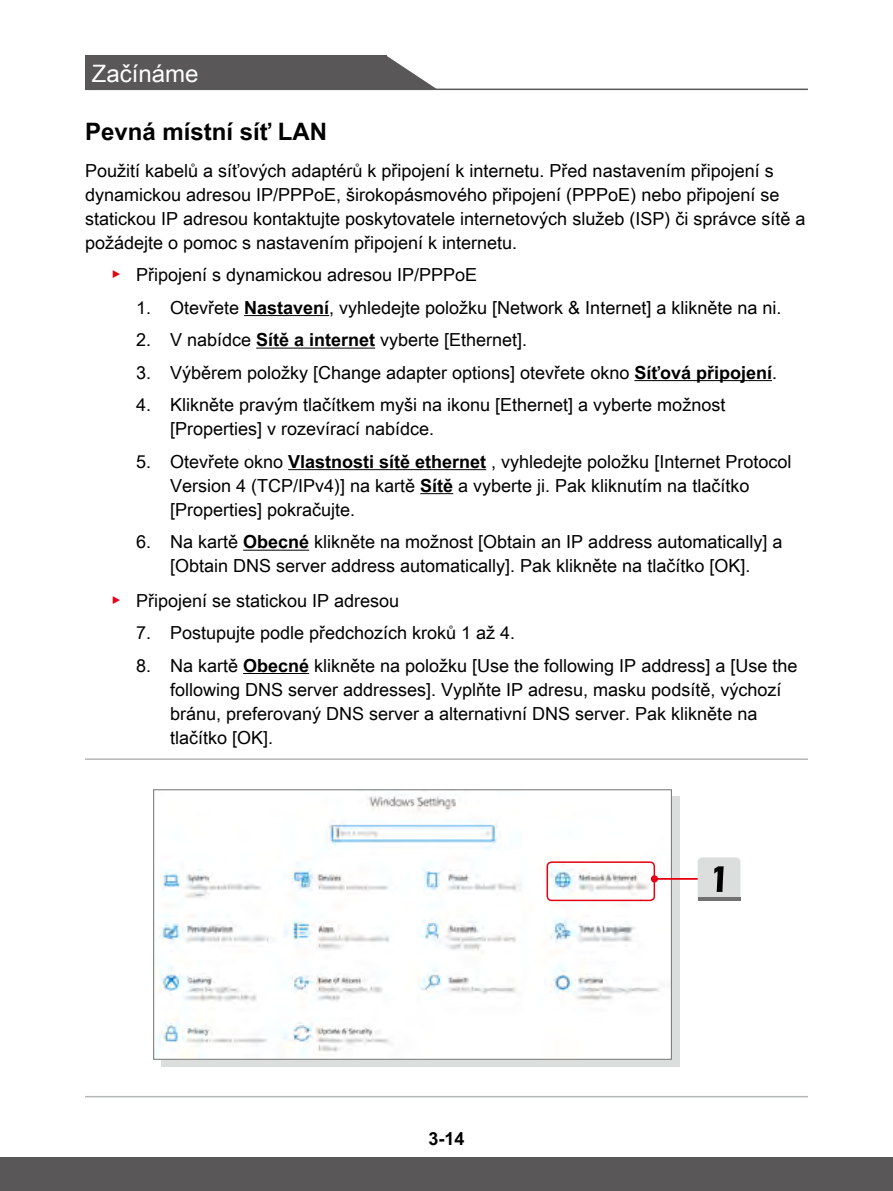
<style>
.page{position:relative;width:893px;height:1191px;background:#fff}
.page>*{position:absolute;margin:0;border:0;box-sizing:border-box;transform-origin:0 0}
.Title_2{font:700 24px "Arial Unicode MS";color:#000}
.t1{font:24px "Arial Unicode MS";color:#fff}
.Text_Left_-_8{font:18px/24px "Arial Unicode MS";color:#000}
.t2{font:700 18px "Arial Unicode MS";color:#000}
.s1{color:#e60012}
.s2{font-weight:700}
</style>
<div class="page">
<div style="left:85px;top:56px;width:301px;height:34px;background:#595757"></div>
<svg style="left:386px;top:56px;width:52px;height:33px"></svg>
<hr style="left:85px;top:89px;width:723px;height:1px;background:#595757">
<div style="left:0;top:1157px;width:893px;height:34px;background:#595757"></div>
<hr style="left:244px;top:315px;width:85px;height:1px;background:#000">
<hr style="left:256px;top:347px;width:119px;height:1px;background:#000">
<hr style="left:634px;top:380px;width:138px;height:1px;background:#000">
<hr style="left:288px;top:469px;width:198px;height:1px;background:#000">
<hr style="left:420px;top:493px;width:33px;height:1px;background:#000">
<hr style="left:243px;top:549px;width:66px;height:1px;background:#000">
<hr style="left:243px;top:673px;width:66px;height:1px;background:#000">
<hr style="left:85px;top:758px;width:723px;height:2px;background:#b5b6b6">
<hr style="left:85px;top:1096px;width:723px;height:1px;background:#b5b6b6">
<div style="left:161px;top:796px;width:518px;height:270px;background:#dcdddd"></div>
<img style="left:157px;top:795px;width:513px;height:262px">
<div style="left:153px;top:789px;width:519px;height:270px;border:1px solid #727171"></div>
<div style="left:546px;top:861px;width:109px;height:40px;border:2px solid #e60012;border-radius:4px"></div>
<hr style="left:654px;top:878px;width:59px;height:1px;background:#e60012">
<div style="left:651px;top:875px;width:7px;height:7px;background:#e60012;border-radius:50%"></div>
<svg style="left:698px;top:857px;width:42px;height:43px;background:#c1c2c2"></svg>
<h1 class="t1" style="left:92px;top:56px;width:108px">Začínáme</h1>
<p class="Title_2" style="left:85px;top:114px;width:244px">Pevná místní síť LAN</p>
<p class="Text_Left_-_8" style="left:85px;top:158px;width:722px">Použití kabelů a síťových adaptérů k připojení k internetu. Před nastavením připojení s dynamickou adresou IP/PPPoE, širokopásmového připojení (PPPoE) nebo připojení se statickou IP adresou kontaktujte poskytovatele internetových služeb (ISP) či správce sítě a požádejte o pomoc s nastavením připojení k internetu.</p>
<p class="Text_Left_-_8" style="left:111px;top:262px;width:368px"><span class="s1">▶</span> Připojení s dynamickou adresou IP/PPPoE</p>
<p class="Text_Left_-_8" style="left:136px;top:295px;width:647px">1. Otevřete <span class="s2">Nastavení</span>, vyhledejte položku [Network &amp; Internet] a klikněte na ni.</p>
<p class="Text_Left_-_8" style="left:136px;top:327px;width:393px">2. V nabídce <span class="s2">Sítě a internet</span> vyberte [Ethernet].</p>
<p class="Text_Left_-_8" style="left:136px;top:360px;width:642px">3. Výběrem položky [Change adapter options] otevřete okno <span class="s2">Síťová připojení</span>.</p>
<p class="Text_Left_-_8" style="left:170px;top:392px;width:557px;text-indent:-34px">4. Klikněte pravým tlačítkem myši na ikonu [Ethernet] a vyberte možnost [Properties] v rozevírací nabídce.</p>
<p class="Text_Left_-_8" style="left:170px;top:449px;width:623px;text-indent:-34px">5. Otevřete okno <span class="s2">Vlastnosti sítě ethernet</span> , vyhledejte položku [Internet Protocol<br>Version 4 (TCP/IPv4)] na kartě <span class="s2">Sítě</span> a vyberte ji. Pak kliknutím na tlačítko [Properties] pokračujte.</p>
<p class="Text_Left_-_8" style="left:136px;top:529px;width:648px;text-align:center">6. Na kartě <span class="s2">Obecné</span> klikněte na možnost [Obtain an IP address automatically] a [Obtain DNS server address automatically]. Pak klikněte na tlačítko [OK].</p>
<p class="Text_Left_-_8" style="left:111px;top:588px;width:290px"><span class="s1">▶</span> Připojení se statickou IP adresou</p>
<p class="Text_Left_-_8" style="left:136px;top:620px;width:381px">7. Postupujte podle předchozích kroků 1 až 4.</p>
<p class="Text_Left_-_8" style="left:170px;top:653px;width:629px;text-indent:-34px">8. Na kartě <span class="s2">Obecné</span> klikněte na položku [Use the following IP address] a [Use the following DNS server addresses]. Vyplňte IP adresu, masku podsítě, výchozí bránu, preferovaný DNS server a alternativní DNS server. Pak klikněte na tlačítko [OK].</p>
<p class="t2" style="left:428px;top:1125px;width:38px">3-14</p>
</div>
